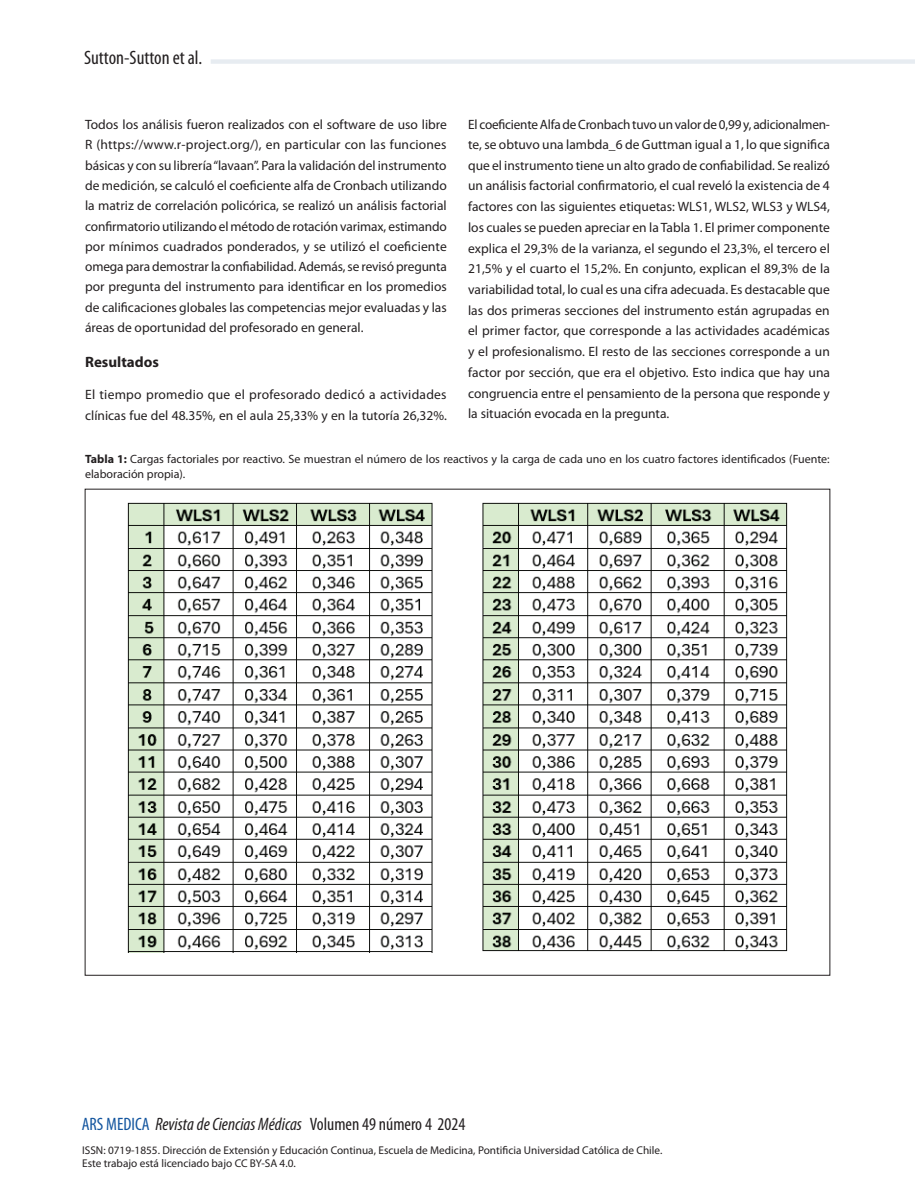
<style>
.page{position:relative;width:915px;height:1191px;background:#fff}
.page>*{position:absolute;margin:0;border:0;box-sizing:border-box;transform-origin:0 0}
.t1{font:condensed 19.5px "Myriad Pro";color:#231f20}
.t2{font:italic condensed 18px "Myriad Pro";color:#231f20}
.t3{font:700 15px "Myriad Pro";color:#231f20}
.t4{font:13.5px/20.7px "Myriad Pro";color:#231f20;text-align:justify}
.t5{font:13.5px/20.2px "Myriad Pro";letter-spacing:.02em;color:#231f20}
.t6{font:12px/15px "Myriad Pro";color:#231f20}
.t7{font:11.25px/13.5px "Myriad Pro";color:#231f20}
.s1{font-weight:700}
.s2{font-style:normal;color:#13559f}
.s3{font-style:normal}
</style>
<div class="page">
<div style="left:210px;top:59px;width:704px;height:5px;background:#e7ecf1"></div>
<img style="left:127px;top:502px;width:661px;height:450px">
<h1 class="t1" style="left:84px;top:47px;width:120px">Sutton-Sutton et al.</h1>
<p class="t4" style="left:85px;top:114px;width:363px;line-height:20.2px">Todos los análisis fueron realizados con el software de uso libre R (https://www.r-project.org/), en particular con las funciones básicas y con su librería “lavaan”. Para la validación del instrumento de medición, se calculó el coeficiente alfa de Cronbach utilizando la matriz de correlación policórica, se realizó un análisis factorial confirmatorio utilizando el método de rotación varimax, estimando por mínimos cuadrados ponderados, y se utilizó el coeficiente omega para demostrar la confiabilidad. Además, se revisó pregunta por pregunta del instrumento para identificar en los promedios de calificaciones globales las competencias mejor evaluadas y las áreas de oportunidad del profesorado en general.</p>
<p class="t3" style="left:85px;top:352px;width:75px">Resultados</p>
<p class="t5" style="left:85px;top:384px;width:363px">El tiempo promedio que el profesorado dedicó a actividades clínicas fue del 48.35%, en el aula 25,33% y en la tutoría 26,32%.</p>
<p class="t4" style="left:468px;top:114px;width:363px">El coeficiente Alfa de Cronbach tuvo un valor de 0,99 y, adicionalmen&shy;te, se obtuvo una lambda_6 de Guttman igual a 1, lo que significa que el instrumento tiene un alto grado de confiabilidad. Se realizó un análisis factorial confirmatorio, el cual reveló la existencia de 4 factores con las siguientes etiquetas: WLS1, WLS2, WLS3 y WLS4, los cuales se pueden apreciar en la Tabla 1. El primer componente explica el 29,3% de la varianza, el segundo el 23,3%, el tercero el 21,5% y el cuarto el 15,2%. En conjunto, explican el 89,3% de la variabilidad total, lo cual es una cifra adecuada. Es destacable que las dos primeras secciones del instrumento están agrupadas en el primer factor, que corresponde a las actividades académicas y el profesionalismo. El resto de las secciones corresponde a un factor por sección, que era el objetivo. Esto indica que hay una congruencia entre el pensamiento de la persona que responde y la situación evocada en la pregunta.</p>
<p class="t6" style="left:85px;top:451px;width:746px"><span class="s1">Tabla 1:</span> Cargas factoriales por reactivo. Se muestran el número de los reactivos y la carga de cada uno en los cuatro factores identificados (Fuente: elaboración propia).</p>
<h2 class="t2" style="left:82px;top:1113px;width:385px"><span class="s2">ARS MEDICA</span> Revista de Ciencias Médicas <span class="s3">Volumen 49 número 4 2024</span></h2>
<p class="t7" style="left:82px;top:1142px;width:581px">ISSN: 0719-1855. Dirección de Extensión y Educación Continua, Escuela de Medicina, Pontificia Universidad Católica de Chile.<br>Este trabajo está licenciado bajo CC BY-SA 4.0.</p>
</div>
